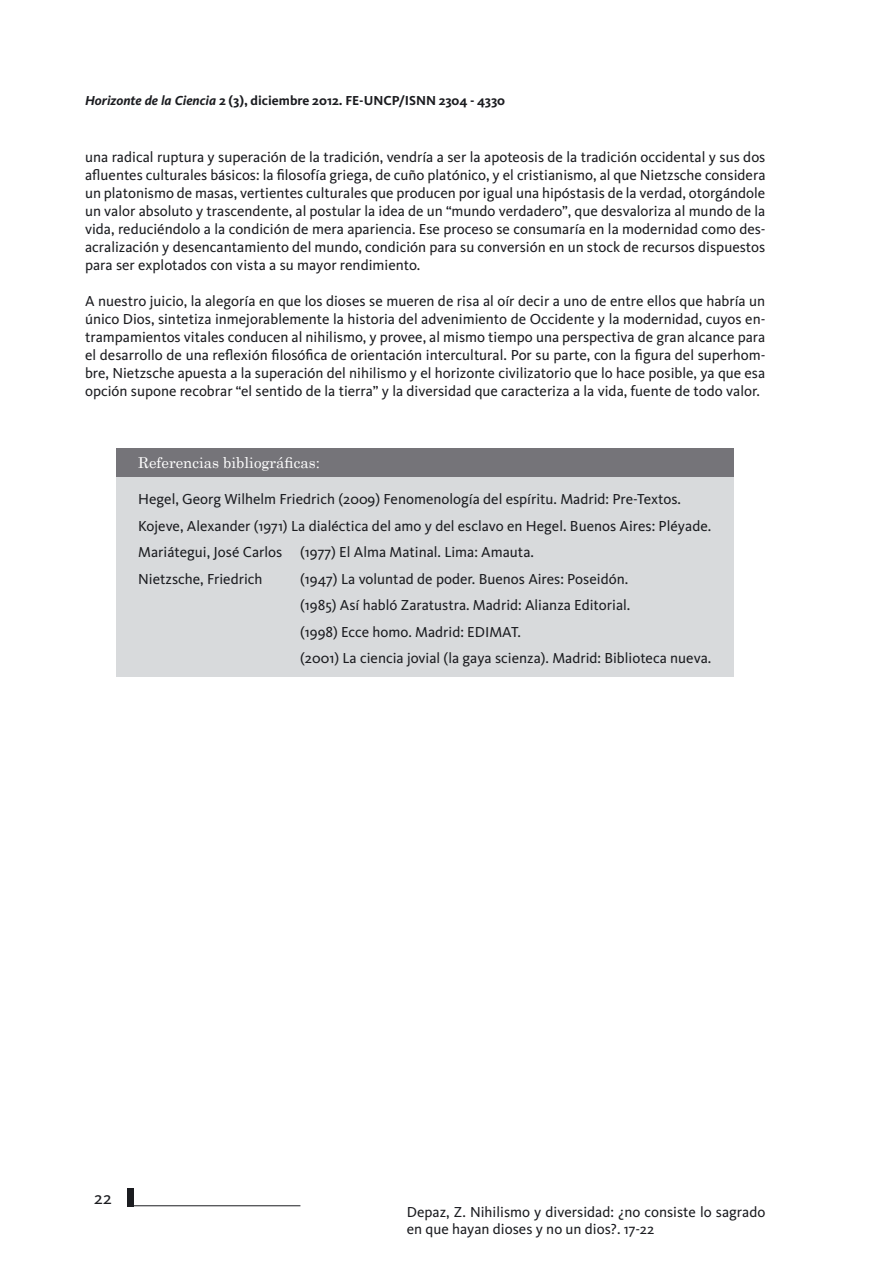
<style>
.page{position:relative;width:893px;height:1263px;background:#fff}
.page>*{position:absolute;margin:0;border:0;box-sizing:border-box;transform-origin:0 0}
.t1{font:18px "Kievit";color:#1b1c20}
.t2{font:15px/18px "Kievit";color:#1b1c20}
.t3{font:15px "Century Schoolbook";color:#fff}
.t4{font:700 13.5px "Kievit";color:#1b1c20}
.s1{font-style:italic}
</style>
<div class="page">
<hr style="left:130px;top:1205px;width:170px;height:1px;background:#1b1c20">
<div style="left:127px;top:1188px;width:7px;height:18px;background:#1b1c20"></div>
<div style="left:116px;top:448px;width:618px;height:228px;background:#d8dadc"></div>
<div style="left:116px;top:448px;width:618px;height:29px;background:#757479"></div>
<p class="t4" style="left:85px;top:92px;width:422px"><span class="s1">Horizonte de la Ciencia</span> 2 (3), diciembre 2012. FE-UNCP/ISNN 2304 - 4330</p>
<p class="t2" style="left:85px;top:148px;width:682px;text-align:justify">una radical ruptura y superación de la tradición, vendría a ser la apoteosis de la tradición occidental y sus dos afluentes culturales básicos: la filosofía griega, de cuño platónico, y el cristianismo, al que Nietzsche considera un platonismo de masas, vertientes culturales que producen por igual una hipóstasis de la verdad, otorgándole un valor absoluto y trascendente, al postular la idea de un “mundo verdadero”, que desvaloriza al mundo de la vida, reduciéndolo a la condición de mera apariencia. Ese proceso se consumaría en la modernidad como des&shy;acralización y desencantamiento del mundo, condición para su conversión en un stock de recursos dispuestos para ser explotados con vista a su mayor rendimiento.</p>
<p class="t2" style="left:85px;top:292px;width:682px;text-align:justify">A nuestro juicio, la alegoría en que los dioses se mueren de risa al oír decir a uno de entre ellos que habría un único Dios, sintetiza inmejorablemente la historia del advenimiento de Occidente y la modernidad, cuyos en&shy;trampamientos vitales conducen al nihilismo, y provee, al mismo tiempo una perspectiva de gran alcance para el desarrollo de una reflexión filosófica de orientación intercultural. Por su parte, con la figura del superhom&shy;bre, Nietzsche apuesta a la superación del nihilismo y el horizonte civilizatorio que lo hace posible, ya que esa opción supone recobrar “el sentido de la tierra” y la diversidad que caracteriza a la vida, fuente de todo valor.</p>
<p class="t3" style="left:138px;top:450px;width:183px">Referencias bibliográficas:</p>
<p class="t2" style="left:138px;top:486px;width:575px;line-height:26.5px">Hegel, Georg Wilhelm Friedrich (2009) Fenomenología del espíritu. Madrid: Pre-Textos.<br>Kojeve, Alexander (1971) La dialéctica del amo y del esclavo en Hegel. Buenos Aires: Pléyade.<br>Mariátegui, José Carlos (1977) El Alma Matinal. Lima: Amauta.<br>Nietzsche, Friedrich</p>
<p class="t2" style="left:300px;top:565px;width:413px;line-height:26.5px">(1947) La voluntad de poder. Buenos Aires: Poseidón.<br>(1985) Así habló Zaratustra. Madrid: Alianza Editorial.<br>(1998) Ecce homo. Madrid: EDIMAT.<br>(2001) La ciencia jovial (la gaya scienza). Madrid: Biblioteca nueva.</p>
<p class="t1" style="left:94px;top:1187px;width:19px">22</p>
<p class="t2" style="left:407px;top:1203px;width:360px;line-height:17.2px">Depaz, Z. Nihilismo y diversidad: ¿no consiste lo sagrado en que hayan dioses y no un dios?. 17-22</p>
</div>
